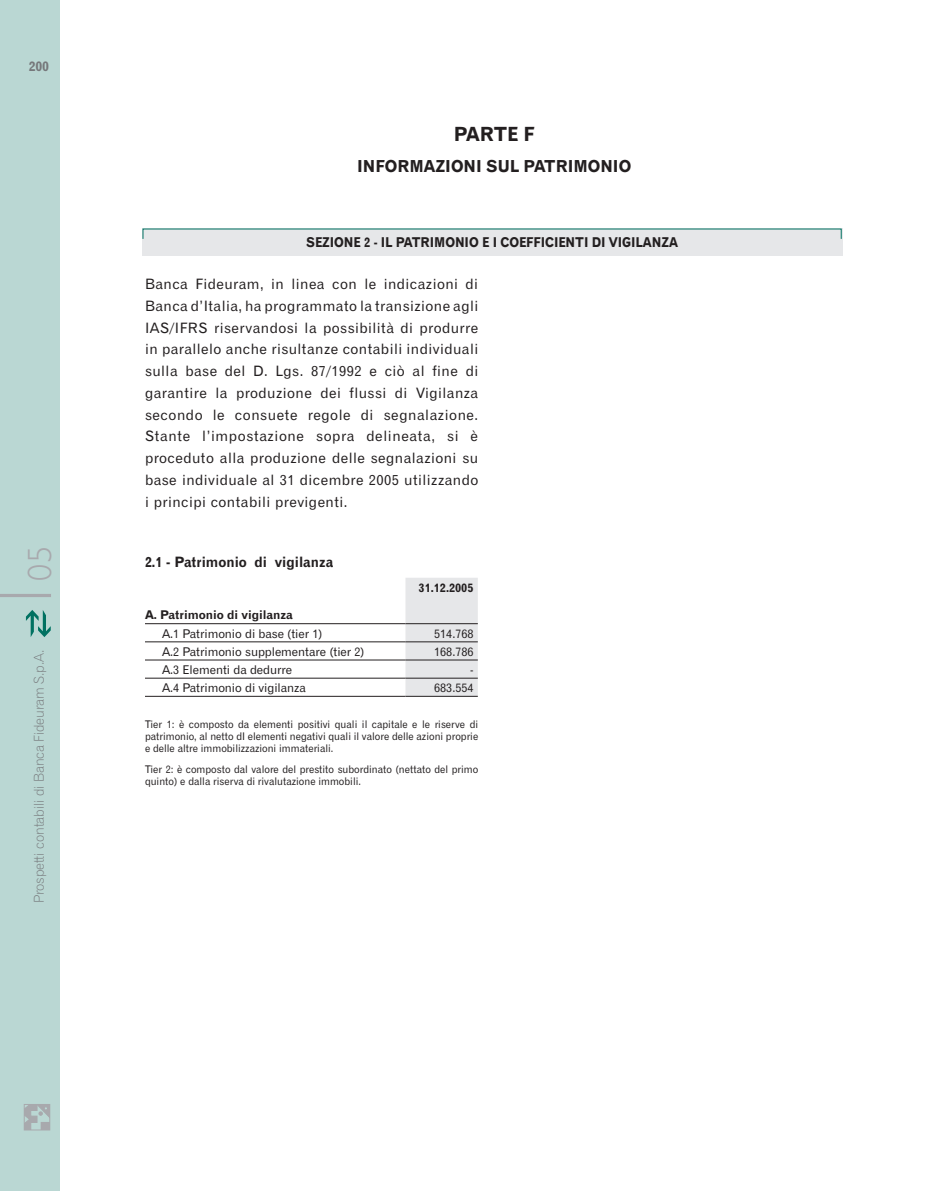
<style>
.page{position:relative;width:936px;height:1191px;background:#fff}
.page>*{position:absolute;margin:0;border:0;box-sizing:border-box;transform-origin:0 0}
.t1{font:300 33.75px "Humanist 521 BT";color:#a8a9ad}
.t2{font:19.5px "Gothic 720 BT Bold B";letter-spacing:-.01em;color:#231f20;scale:.95 1}
.t3{font:16.5px "Gothic 720 BT Bold B";color:#231f20;scale:.95 1}
.Testo{font:14.25px/21.8px "Gothic 720 BT Roman B";letter-spacing:.03em;color:#231f20;text-align:justify}
.t4{font:14.25px "Gothic 720 BT Bold B";color:#231f20;scale:.95 1}
.t5{font:13.5px "Gothic 720 BT Bold B";letter-spacing:-.005em;color:#231f20;scale:.9 1}
.t6{font:13.5px "Gothic 720 BT Light B";letter-spacing:-.015em;color:#76787b}
.t7{font:13.5px "Gothic 720 BT Bold B";color:#76787b}
.t8{font:12px "Gothic 720 BT Roman B";letter-spacing:-.005em;color:#231f20}
.t9{font:12px "Gothic 720 BT Bold B";letter-spacing:-.005em;color:#231f20}
.t10{font:10.5px/12px "Gothic 720 BT Roman B";color:#231f20;text-align:justify;scale:.95 1}
</style>
<div class="page">
<div style="left:0;top:0;width:60px;height:1191px;background:#bad7d3"></div>
<svg style="left:26px;top:610px;width:25px;height:27px"></svg>
<hr style="left:0;top:594px;width:51px;height:3px;background:#a8a9ad">
<svg style="left:26px;top:1106px;width:22px;height:22px"></svg>
<div style="left:24px;top:1104px;width:26px;height:26px;border:1px solid #a8a9ad"></div>
<div style="left:405px;top:578px;width:73px;height:118px;background:#e6e7e9"></div>
<hr style="left:145px;top:623px;width:260px;height:1px;background:#231f20">
<hr style="left:405px;top:623px;width:73px;height:1px;background:#231f20">
<hr style="left:145px;top:641px;width:260px;height:1px;background:#231f20">
<hr style="left:405px;top:641px;width:73px;height:1px;background:#231f20">
<hr style="left:145px;top:659px;width:260px;height:1px;background:#231f20">
<hr style="left:405px;top:659px;width:73px;height:1px;background:#231f20">
<hr style="left:145px;top:678px;width:260px;height:1px;background:#231f20">
<hr style="left:405px;top:678px;width:73px;height:1px;background:#231f20">
<hr style="left:145px;top:696px;width:260px;height:1px;background:#231f20">
<hr style="left:405px;top:696px;width:73px;height:1px;background:#231f20">
<div style="left:142px;top:229px;width:700px;height:27px;background:#e6e7e9"></div>
<p class="t7" style="left:29px;top:58px;width:22px">200</p>
<h1 class="t1" style="left:19px;top:581px;width:36px;rotate:-90deg">05</h1>
<p class="t6" style="left:31px;top:903px;width:255px;rotate:-90deg">Prospetti contabili di Banca Fideuram S.p.A.</p>
<p class="t2" style="left:454px;top:122px;width:86px">PARTE F</p>
<p class="t3" style="left:357px;top:156px;width:290px">INFORMAZIONI SUL PATRIMONIO</p>
<p class="t5" style="left:306px;top:234px;width:414px">SEZIONE 2 - IL PATRIMONIO E I COEFFICIENTI DI VIGILANZA</p>
<p class="Testo" style="left:145px;top:273px;width:335px">Banca Fideuram, in linea con le indicazioni di Banca d’Italia, ha programmato la transizione agli IAS/IFRS riservandosi la possibilità di produrre in parallelo anche risultanze contabili individuali sulla base del D. Lgs. 87/1992 e ciò al fine di garantire la produzione dei flussi di Vigilanza secondo le consuete regole di segnalazione.<br>Stante l’impostazione sopra delineata, si è proceduto alla produzione delle segnalazioni su base individuale al 31 dicembre 2005 utilizzando i principi contabili previgenti.</p>
<p class="t4" style="left:145px;top:553px;width:200px">2.1 - Patrimonio di vigilanza</p>
<p class="t9" style="left:418px;top:580px;width:56px">31.12.2005</p>
<p class="t9" style="left:145px;top:608px;width:149px">A. Patrimonio di vigilanza</p>
<p class="t8" style="left:162px;top:626px;width:162px">A.1 Patrimonio di base (tier 1)</p>
<p class="t8" style="left:434px;top:626px;width:41px">514.768</p>
<p class="t8" style="left:162px;top:644px;width:204px">A.2 Patrimonio supplementare (tier 2)</p>
<p class="t8" style="left:434px;top:644px;width:41px">168.786</p>
<p class="t8" style="left:162px;top:662px;width:131px">A.3 Elementi da dedurre</p>
<p class="t8" style="left:470px;top:662px;width:5px">-</p>
<p class="t8" style="left:162px;top:680px;width:145px">A.4 Patrimonio di vigilanza</p>
<p class="t8" style="left:434px;top:680px;width:41px">683.554</p>
<p class="t10" style="left:145px;top:718px;width:352px">Tier 1: è composto da elementi positivi quali il capitale e le riserve di patrimonio, al netto dI elementi negativi quali il valore delle azioni proprie e delle altre immobilizzazioni immateriali.</p>
<p class="t10" style="left:145px;top:763px;width:352px">Tier 2: è composto dal valore del prestito subordinato (nettato del primo quinto) e dalla riserva di rivalutazione immobili.</p>
</div>
